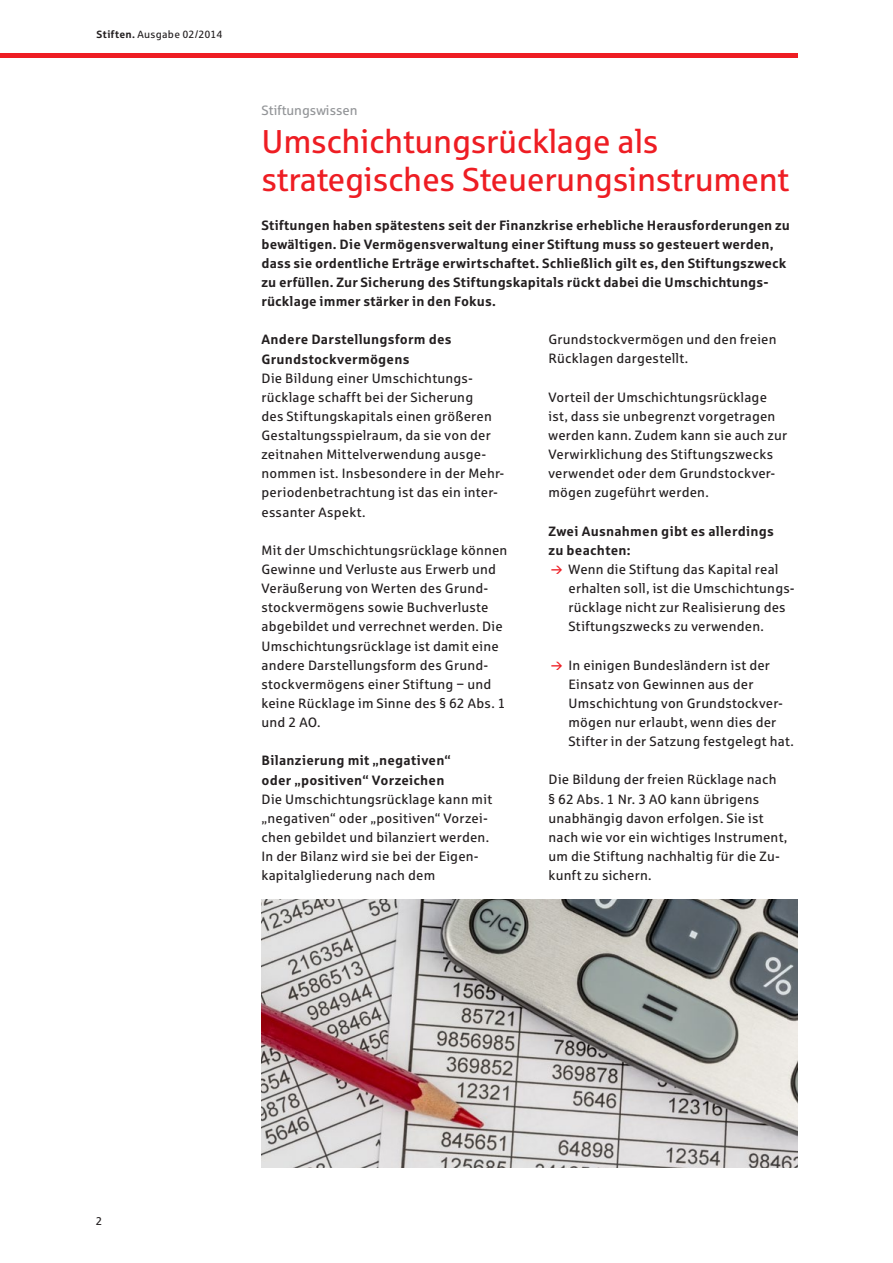
<style>
.page{position:relative;width:893px;height:1263px;background:#fff}
.page>*{position:absolute;margin:0;border:0;box-sizing:border-box;transform-origin:0 0}
.t1{font:33px/38.2px "Sparkasse Rg";letter-spacing:-.01em;color:#ee1d23}
.t2{font:13.5px/19.2px "Sparkasse Rg";letter-spacing:.015em;color:#231f20}
.t3{font:700 13.5px/19.2px "Sparkasse Rg";letter-spacing:.01em;color:#231f20}
.t4{font:13.5px "Sparkasse Rg";color:#939598}
.t5{font:11.25px "Sparkasse Rg";color:#231f20}
.t6{font:10.5px "Sparkasse Rg";letter-spacing:.02em;color:#231f20}
.s1{font-weight:700}
</style>
<div class="page">
<hr style="left:0;top:53px;width:797px;height:4px;background:#ee1d23">
<img style="left:261px;top:899px;width:536px;height:268px">
<p class="t6" style="left:97px;top:28px;width:127px"><span class="s1">Stiften.</span> Ausgabe 02/2014</p>
<p class="t4" style="left:261px;top:102px;width:98px">Stiftungswissen</p>
<h1 class="t1" style="left:261px;top:122px;width:529px">Umschichtungsrücklage als strategisches Steuerungsinstrument</h1>
<p class="t3" style="left:261px;top:215px;width:530px">Stiftungen haben spätestens seit der Finanzkrise erhebliche Herausforderungen zu bewältigen. Die Vermögensverwaltung einer Stiftung muss so gesteuert werden, dass sie ordentliche Erträge erwirtschaftet. Schließlich gilt es, den Stiftungszweck zu erfüllen. Zur Sicherung des Stiftungskapitals rückt dabei die Umschichtungs&shy;rücklage immer stärker in den Fokus.</p>
<p class="t3" style="left:261px;top:330px;width:192px">Andere Darstellungsform des<br>Grundstockvermögens</p>
<p class="t2" style="left:261px;top:368px;width:244px">Die Bildung einer Umschichtungs&shy;rücklage schafft bei der Sicherung<br>des Stiftungskapitals einen größeren Gestaltungsspielraum, da sie von der zeitnahen Mittelverwendung ausge&shy;nommen ist. Insbesondere in der Mehr&shy;periodenbetrachtung ist das ein inter&shy;essanter Aspekt.</p>
<p class="t2" style="left:261px;top:540px;width:247px">Mit der Umschichtungsrücklage können Gewinne und Verluste aus Erwerb und Veräußerung von Werten des Grund&shy;stockvermögens sowie Buchverluste abgebildet und verrechnet werden. Die Umschichtungsrücklage ist damit eine andere Darstellungsform des Grund&shy;stockvermögens einer Stiftung − und keine Rücklage im Sinne des § 62 Abs. 1 und 2 AO.</p>
<p class="t3" style="left:261px;top:750px;width:191px">Bilanzierung mit „negativen“ oder „positiven“ Vorzeichen</p>
<p class="t2" style="left:261px;top:789px;width:232px">Die Umschichtungsrücklage kann mit „negativen“ oder „positiven“ Vorzei&shy;chen gebildet und bilanziert werden.<br>In der Bilanz wird sie bei der Eigen&shy;kapitalgliederung nach dem</p>
<p class="t2" style="left:549px;top:330px;width:230px">Grundstockvermögen und den freien<br>Rücklagen dargestellt.</p>
<p class="t2" style="left:549px;top:387px;width:240px">Vorteil der Umschichtungsrücklage ist, dass sie unbegrenzt vorgetragen werden kann. Zudem kann sie auch zur Verwirklichung des Stiftungszwecks verwendet oder dem Grundstockver&shy;mögen zugeführt werden.</p>
<p class="t3" style="left:549px;top:521px;width:227px">Zwei Ausnahmen gibt es allerdings zu beachten:</p>
<p class="t2" style="left:569px;top:559px;width:228px">Wenn die Stiftung das Kapital real erhalten soll, ist die Umschichtungs&shy;rücklage nicht zur Realisierung des Stiftungszwecks zu verwenden.</p>
<p class="t2" style="left:569px;top:655px;width:227px">In einigen Bundesländern ist der Einsatz von Gewinnen aus der Umschichtung von Grundstockver&shy;mögen nur erlaubt, wenn dies der Stifter in der Satzung festgelegt hat.</p>
<p class="t2" style="left:549px;top:770px;width:240px">Die Bildung der freien Rücklage nach<br>§ 62 Abs. 1 Nr. 3 AO kann übrigens unabhängig davon erfolgen. Sie ist nach wie vor ein wichtiges Instrument, um die Stiftung nachhaltig für die Zu&shy;kunft zu sichern.</p>
<p class="t5" style="left:96px;top:1214px;width:8px">2</p>
</div>
